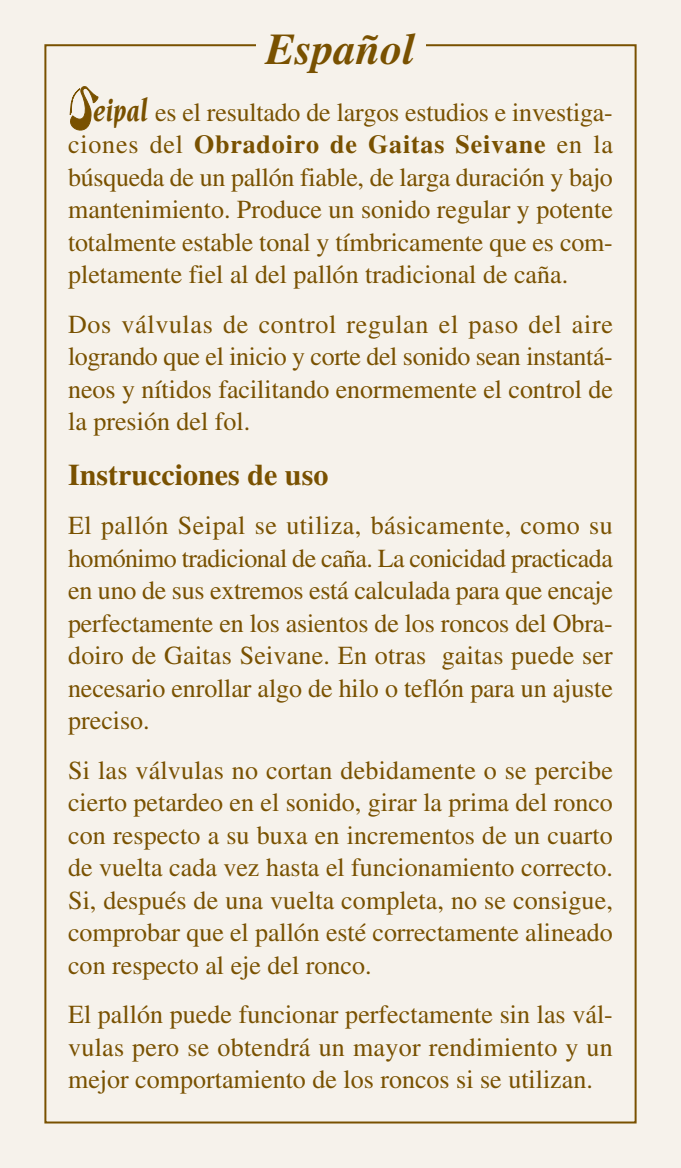
<style>
.page{position:relative;width:681px;height:1168px;background:#fff}
.page>*{position:absolute;margin:0;border:0;box-sizing:border-box;transform-origin:0 0}
.t1{font:italic 700 44px "Times LT Std";color:#795100}
.t2{font:italic 700 32px "Novarese";color:#795100;scale:.85 1}
.t3{font:700 30px "Times LT Std";color:#795100}
.t4{font:26px/32.4px "Times LT Std";color:#795100;text-align:justify}
.s1{font-weight:700}
</style>
<div class="page">
<div style="left:0;top:0;width:680px;height:1168px;background:#f6f2eb"></div>
<svg style="left:69px;top:86px;width:30px;height:45px"></svg>
<h1 class="t1" style="left:266px;top:31px;width:151px">Español</h1>
<p class="t2" style="left:93px;top:97px;width:66px">eipal</p>
<p class="t4" style="left:68px;top:98px;width:546px;text-indent:87px">es el resultado de largos estudios e investiga&shy;ciones del <span class="s1">Obradoiro de Gaitas Seivane</span> en la búsqueda de un pallón fiable, de larga duración y bajo mantenimiento. Produce un sonido regular y potente totalmente estable tonal y tímbricamente que es com&shy;pletamente fiel al del pallón tradicional de caña.</p>
<p class="t4" style="left:68px;top:310px;width:546px">Dos válvulas de control regulan el paso del aire logrando que el inicio y corte del sonido sean instantá&shy;neos y nítidos facilitando enormemente el control de la presión del fol.</p>
<p class="t3" style="left:68px;top:463px;width:262px">Instrucciones de uso</p>
<p class="t4" style="left:68px;top:512px;width:546px">El pallón Seipal se utiliza, básicamente, como su homónimo tradicional de caña. La conicidad practicada en uno de sus extremos está calculada para que encaje perfectamente en los asientos de los roncos del Obra&shy;doiro de Gaitas Seivane. En otras gaitas puede ser necesario enrollar algo de hilo o teflón para un ajuste preciso.</p>
<p class="t4" style="left:68px;top:756px;width:546px">Si las válvulas no cortan debidamente o se percibe cierto petardeo en el sonido, girar la prima del ronco con respecto a su buxa en incrementos de un cuarto de vuelta cada vez hasta el funcionamiento correcto.<br>Si, después de una vuelta completa, no se consigue, comprobar que el pallón esté correctamente alineado con respecto al eje del ronco.</p>
<p class="t4" style="left:68px;top:1001px;width:546px">El pallón puede funcionar perfectamente sin las vál&shy;vulas pero se obtendrá un mayor rendimiento y un mejor comportamiento de los roncos si se utilizan.</p>
</div>
